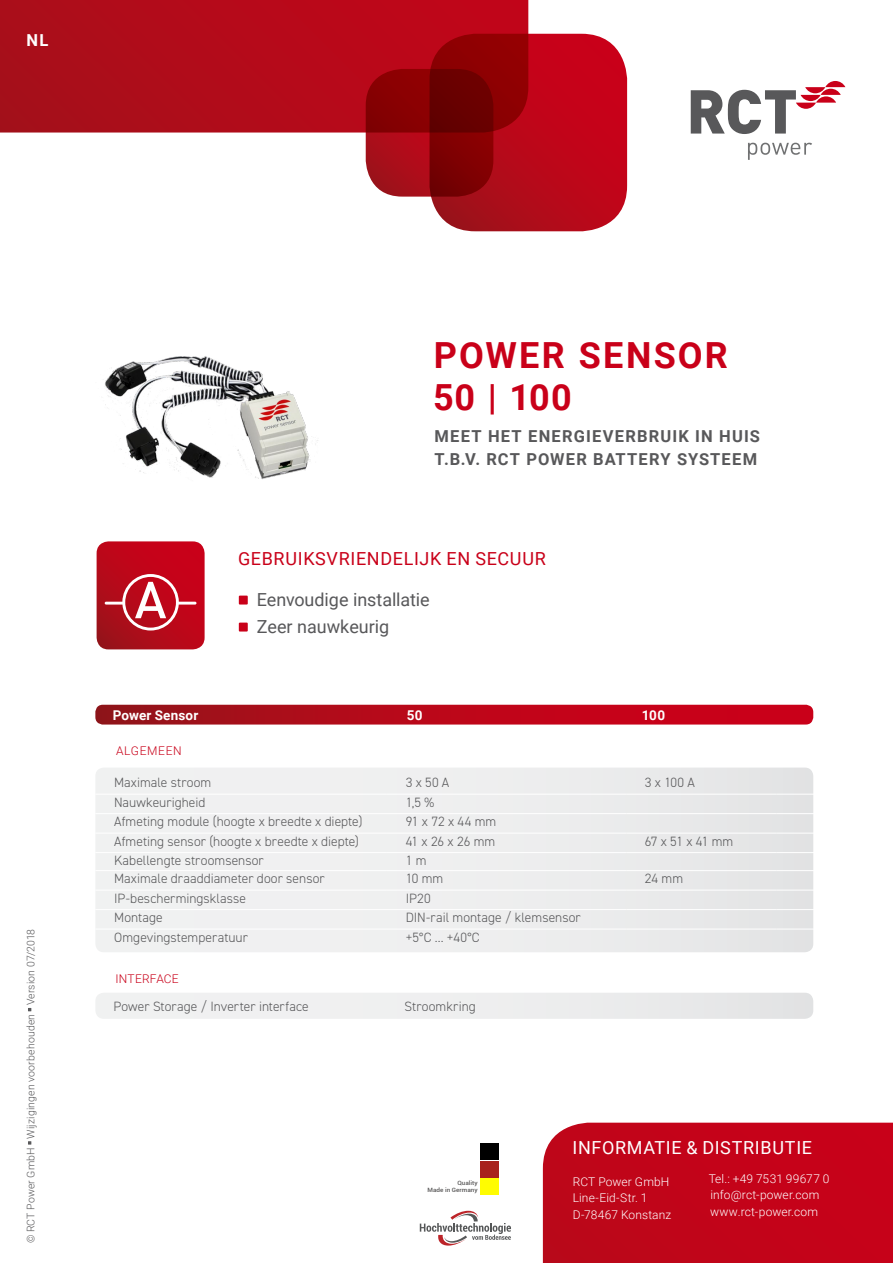
<style>
.page{position:relative;width:893px;height:1263px;background:#fff}
.page>*{position:absolute;margin:0;border:0;box-sizing:border-box;transform-origin:0 0}
.t1{font:700 36px/42px "Roboto";letter-spacing:.055em;color:#c90019}
.t2{font:18px/27px "Roboto";color:#58585a}
.t3{font:18px "Roboto";letter-spacing:.035em;color:#c90019}
.t4{font:18px "Roboto";letter-spacing:.035em;color:#fff}
.t5{font:700 16.5px/22.5px "Roboto";letter-spacing:.07em;color:#58585a}
.t6{font:700 16.5px "Roboto";color:#fff}
.t7{font:300 13.5px "DIN2014";letter-spacing:.005em;color:#58585a}
.t8{font:700 13.5px "Roboto";letter-spacing:.01em;color:#fff}
.t9{font:300 12px/16.5px "Roboto";letter-spacing:.01em;color:#fff}
.t10{font:300 12px "Roboto";letter-spacing:.025em;color:#c90019}
.t11{font:300 12px "Roboto";letter-spacing:.055em;color:#c90019}
.t12{font:300 10.5px "Roboto";letter-spacing:.015em;color:#58585a}
.t13{font:500 5.85px/7.1px "Roboto";color:#575656;text-align:right;scale:1.09 1}
</style>
<div class="page">
<div style="left:543px;top:1123px;width:350px;height:140px;background:#c30319"></div>
<div style="left:480px;top:1161px;width:18px;height:16px;background:#a8211c"></div>
<div style="left:480px;top:1144px;width:18px;height:16px;background:#000"></div>
<div style="left:480px;top:1178px;width:18px;height:16px;background:#fffc01"></div>
<svg style="left:420px;top:1211px;width:91px;height:34px"></svg>
<svg style="left:0;top:0;width:528px;height:133px;background:#b20b1a"></svg>
<svg style="left:430px;top:34px;width:197px;height:197px;background:#b40515"></svg>
<svg style="left:366px;top:69px;width:127px;height:128px;background:#860307"></svg>
<svg style="left:691px;top:81px;width:154px;height:53px"></svg>
<svg style="left:748px;top:143px;width:64px;height:17px"></svg>
<img style="left:105px;top:356px;width:213px;height:124px">
<svg style="left:96px;top:767px;width:717px;height:185px"></svg>
<svg style="left:96px;top:993px;width:717px;height:26px"></svg>
<div style="left:239px;top:596px;width:9px;height:8px;background:#c90019"></div>
<div style="left:239px;top:623px;width:9px;height:8px;background:#c90019"></div>
<svg style="left:97px;top:541px;width:108px;height:108px;background:#c02030"></svg>
<hr style="left:95px;top:794px;width:292px;height:1px;background:#fff">
<hr style="left:387px;top:794px;width:239px;height:1px;background:#fff">
<hr style="left:626px;top:794px;width:151px;height:1px;background:#fff">
<hr style="left:777px;top:794px;width:116px;height:1px;background:#fff">
<hr style="left:95px;top:813px;width:292px;height:1px;background:#fff">
<hr style="left:387px;top:813px;width:239px;height:1px;background:#fff">
<hr style="left:626px;top:813px;width:151px;height:1px;background:#fff">
<hr style="left:777px;top:813px;width:116px;height:1px;background:#fff">
<hr style="left:95px;top:833px;width:292px;height:1px;background:#fff">
<hr style="left:387px;top:833px;width:239px;height:1px;background:#fff">
<hr style="left:626px;top:833px;width:151px;height:1px;background:#fff">
<hr style="left:777px;top:833px;width:116px;height:1px;background:#fff">
<hr style="left:95px;top:852px;width:292px;height:1px;background:#fff">
<hr style="left:387px;top:852px;width:239px;height:1px;background:#fff">
<hr style="left:626px;top:852px;width:151px;height:1px;background:#fff">
<hr style="left:777px;top:852px;width:116px;height:1px;background:#fff">
<hr style="left:95px;top:870px;width:292px;height:1px;background:#fff">
<hr style="left:387px;top:870px;width:239px;height:1px;background:#fff">
<hr style="left:626px;top:870px;width:151px;height:1px;background:#fff">
<hr style="left:777px;top:870px;width:116px;height:1px;background:#fff">
<hr style="left:95px;top:890px;width:292px;height:1px;background:#fff">
<hr style="left:387px;top:890px;width:239px;height:1px;background:#fff">
<hr style="left:626px;top:890px;width:151px;height:1px;background:#fff">
<hr style="left:777px;top:890px;width:116px;height:1px;background:#fff">
<hr style="left:95px;top:909px;width:292px;height:1px;background:#fff">
<hr style="left:387px;top:909px;width:239px;height:1px;background:#fff">
<hr style="left:626px;top:909px;width:151px;height:1px;background:#fff">
<hr style="left:777px;top:909px;width:116px;height:1px;background:#fff">
<hr style="left:95px;top:929px;width:292px;height:1px;background:#fff">
<hr style="left:387px;top:929px;width:239px;height:1px;background:#fff">
<hr style="left:626px;top:929px;width:151px;height:1px;background:#fff">
<hr style="left:777px;top:929px;width:116px;height:1px;background:#fff">
<svg style="left:95px;top:705px;width:718px;height:19px;background:#b6081a"></svg>
<p class="t6" style="left:27px;top:28px;width:23px">NL</p>
<p class="t12" style="left:23px;top:1243px;width:316px;rotate:-90deg">© RCT Power GmbH Wijzigingen voorbehouden Version 07/2018</p>
<h1 class="t1" style="left:433px;top:333px;width:296px">POWER SENSOR<br>50 | 100</h1>
<p class="t5" style="left:435px;top:424px;width:327px">MEET HET ENERGIEVERBRUIK IN HUIS<br>T.B.V. RCT POWER BATTERY SYSTEEM</p>
<h2 class="t3" style="left:238px;top:546px;width:309px">GEBRUIKSVRIENDELIJK EN SECUUR</h2>
<h2 class="t2" style="left:257px;top:585px;width:175px">Eenvoudige installatie<br>Zeer nauwkeurig</h2>
<p class="t8" style="left:113px;top:706px;width:87px">Power Sensor</p>
<p class="t8" style="left:407px;top:706px;width:17px">50</p>
<p class="t8" style="left:642px;top:706px;width:25px">100</p>
<p class="t11" style="left:116px;top:742px;width:67px">ALGEMEEN</p>
<p class="t7" style="left:114px;top:774px;width:99px">Maximale stroom</p>
<p class="t7" style="left:406px;top:774px;width:45px">3 x 50 A</p>
<p class="t7" style="left:645px;top:774px;width:51px">3 x 100 A</p>
<p class="t7" style="left:114px;top:794px;width:93px">Nauwkeurigheid</p>
<p class="t7" style="left:406px;top:794px;width:30px">1,5 %</p>
<p class="t7" style="left:114px;top:813px;width:250px">Afmeting module (hoogte x breedte x diepte)</p>
<p class="t7" style="left:406px;top:813px;width:92px">91 x 72 x 44 mm</p>
<p class="t7" style="left:114px;top:833px;width:246px">Afmeting sensor (hoogte x breedte x diepte)</p>
<p class="t7" style="left:406px;top:833px;width:91px">41 x 26 x 26 mm</p>
<p class="t7" style="left:645px;top:833px;width:90px">67 x 51 x 41 mm</p>
<p class="t7" style="left:114px;top:852px;width:151px">Kabellengte stroomsensor</p>
<p class="t7" style="left:406px;top:852px;width:22px">1 m</p>
<p class="t7" style="left:114px;top:870px;width:212px">Maximale draaddiameter door sensor</p>
<p class="t7" style="left:406px;top:870px;width:39px">10 mm</p>
<p class="t7" style="left:645px;top:870px;width:40px">24 mm</p>
<p class="t7" style="left:114px;top:890px;width:133px">IP-beschermingsklasse</p>
<p class="t7" style="left:406px;top:890px;width:27px">IP20</p>
<p class="t7" style="left:114px;top:909px;width:50px">Montage</p>
<p class="t7" style="left:406px;top:909px;width:177px">DIN-rail montage / klemsensor</p>
<p class="t7" style="left:114px;top:929px;width:135px">Omgevingstemperatuur</p>
<p class="t7" style="left:406px;top:929px;width:76px">+5°C ... +40°C</p>
<p class="t10" style="left:115px;top:970px;width:65px">INTERFACE</p>
<p class="t7" style="left:113px;top:998px;width:197px">Power Storage / Inverter interface</p>
<p class="t7" style="left:405px;top:998px;width:73px">Stroomkring</p>
<p class="t13" style="left:428px;top:1179px;width:47px">Quality<br>Made in Germany</p>
<h2 class="t4" style="left:573px;top:1135px;width:241px">INFORMATIE &amp; DISTRIBUTIE</h2>
<p class="t9" style="left:573px;top:1173px;width:100px">RCT Power GmbH<br>Line-Eid-Str. 1<br>D-78467 Konstanz</p>
<p class="t9" style="left:709px;top:1170px;width:122px">Tel.: +49 7531 99677 0 info@rct-power.com www.rct-power.com</p>
</div>
